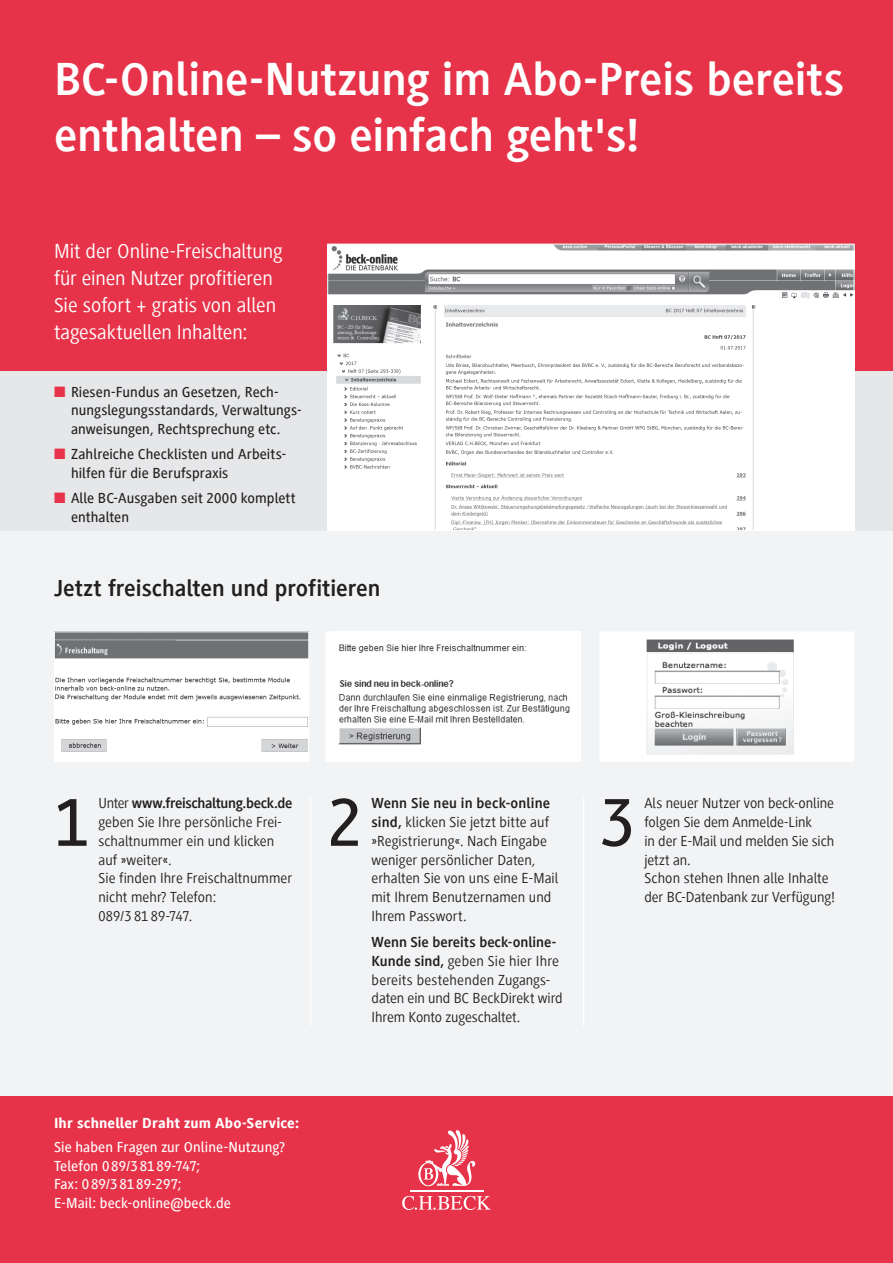
<style>
.page{position:relative;width:893px;height:1263px;background:#fff}
.page>*{position:absolute;margin:0;border:0;box-sizing:border-box;transform-origin:0 0}
.t1{font:500 71.25px "Generis Sans Com";color:#231f20}
.t2{font:700 47.85px/56.1px "Generis Sans Com";letter-spacing:-.005em;color:#fff}
.t3{font:700 23.85px "Generis Sans Com";color:#231f20}
.t4{font:21px/27px "Generis Sans Com";letter-spacing:-.005em;color:#fff}
.t5{font:15px/18.8px "Generis Sans Com";letter-spacing:.005em;color:#231f20}
.t6{font:500 15px/18.8px "Generis Sans Com";letter-spacing:.005em;color:#231f20}
.t7{font:500 15px/18.8px "Generis Sans Com";letter-spacing:.005em;color:#fff}
.t8{font:800 15px "Generis Sans Com";letter-spacing:.01em;color:#fff}
.s1{color:#e73349}
.s2{font-weight:700}
</style>
<div class="page">
<div style="left:0;top:471px;width:893px;height:625px;background:#f2f3f4"></div>
<div style="left:0;top:1096px;width:893px;height:167px;background:#e73349"></div>
<div style="left:0;top:317px;width:893px;height:214px;background:#e6e7e9"></div>
<div style="left:0;top:0;width:893px;height:371px;background:#e73349"></div>
<svg style="left:418px;top:1130px;width:57px;height:56px"></svg>
<hr style="left:410px;top:1190px;width:73px;height:2px;background:#fff">
<svg style="left:402px;top:1196px;width:89px;height:14px"></svg>
<svg style="left:54px;top:631px;width:255px;height:131px"></svg>
<svg style="left:327px;top:243px;width:528px;height:288px;background:#edeced"></svg>
<svg style="left:600px;top:632px;width:254px;height:130px"></svg>
<svg style="left:326px;top:631px;width:255px;height:131px"></svg>
<hr style="left:310px;top:797px;width:1px;height:229px;background:#fff">
<hr style="left:583px;top:797px;width:1px;height:229px;background:#fff">
<h2 class="t2" style="left:54px;top:51px;width:792px">BC-Online-Nutzung im Abo-Preis bereits enthalten – so einfach geht's!</h2>
<h3 class="t4" style="left:54px;top:238px;width:230px">Mit der Online-Freischaltung für einen Nutzer profitieren<br>Sie sofort + gratis von allen tagesaktuellen Inhalten:</h3>
<p class="t6" style="left:71px;top:382px;width:232px;text-indent:-17px"><span class="s1">■</span> Riesen-Fundus an Gesetzen, Rech&shy;nungslegungsstandards, Verwaltungs&shy;anweisungen, Rechtsprechung etc.</p>
<p class="t6" style="left:71px;top:445px;width:216px;text-indent:-17px"><span class="s1">■</span> Zahlreiche Checklisten und Arbeits&shy;hilfen für die Berufspraxis</p>
<p class="t6" style="left:71px;top:489px;width:226px;text-indent:-17px"><span class="s1">■</span> Alle BC-Ausgaben seit 2000 komplett enthalten</p>
<h3 class="t3" style="left:54px;top:575px;width:328px">Jetzt freischalten und profitieren</h3>
<h1 class="t1" style="left:54px;top:783px;width:37px">1</h1>
<p class="t5" style="left:98px;top:794px;width:196px">Unter <span class="s2">www.freischaltung.beck.de </span>geben Sie Ihre persönliche Frei&shy;schaltnummer ein und klicken auf »weiter«.<br>Sie finden Ihre Freischaltnummer nicht mehr? Telefon:<br>089/3 81 89-747.</p>
<h1 class="t1" style="left:327px;top:783px;width:37px">2</h1>
<p class="t5" style="left:371px;top:794px;width:188px"><span class="s2">Wenn Sie neu in beck-online sind,</span> klicken Sie jetzt bitte auf »Registrierung«. Nach Eingabe weniger persönlicher Daten, erhalten Sie von uns eine E-Mail mit Ihrem Benutzernamen und<br>Ihrem Passwort.</p>
<p class="t5" style="left:372px;top:933px;width:193px"><span class="s2">Wenn Sie bereits beck-online-<br>Kunde sind,</span> geben Sie hier Ihre bereits bestehenden Zugangs&shy;daten ein und BC BeckDirekt wird<br>Ihrem Konto zugeschaltet.</p>
<p class="t8" style="left:54px;top:1115px;width:247px">Ihr schneller Draht zum Abo-Service:</p>
<p class="t7" style="left:54px;top:1137px;width:233px">Sie haben Fragen zur Online-Nutzung?<br>Telefon 0 89/3 81 89-747;<br>Fax: 0 89/3 81 89-297;<br>E-Mail: beck-online@beck.de</p>
<h1 class="t1" style="left:600px;top:783px;width:37px">3</h1>
<p class="t5" style="left:644px;top:794px;width:192px">Als neuer Nutzer von beck-online folgen Sie dem Anmelde-Link<br>in der E-Mail und melden Sie sich jetzt an.<br>Schon stehen Ihnen alle Inhalte der BC-Datenbank zur Verfügung!</p>
</div>
